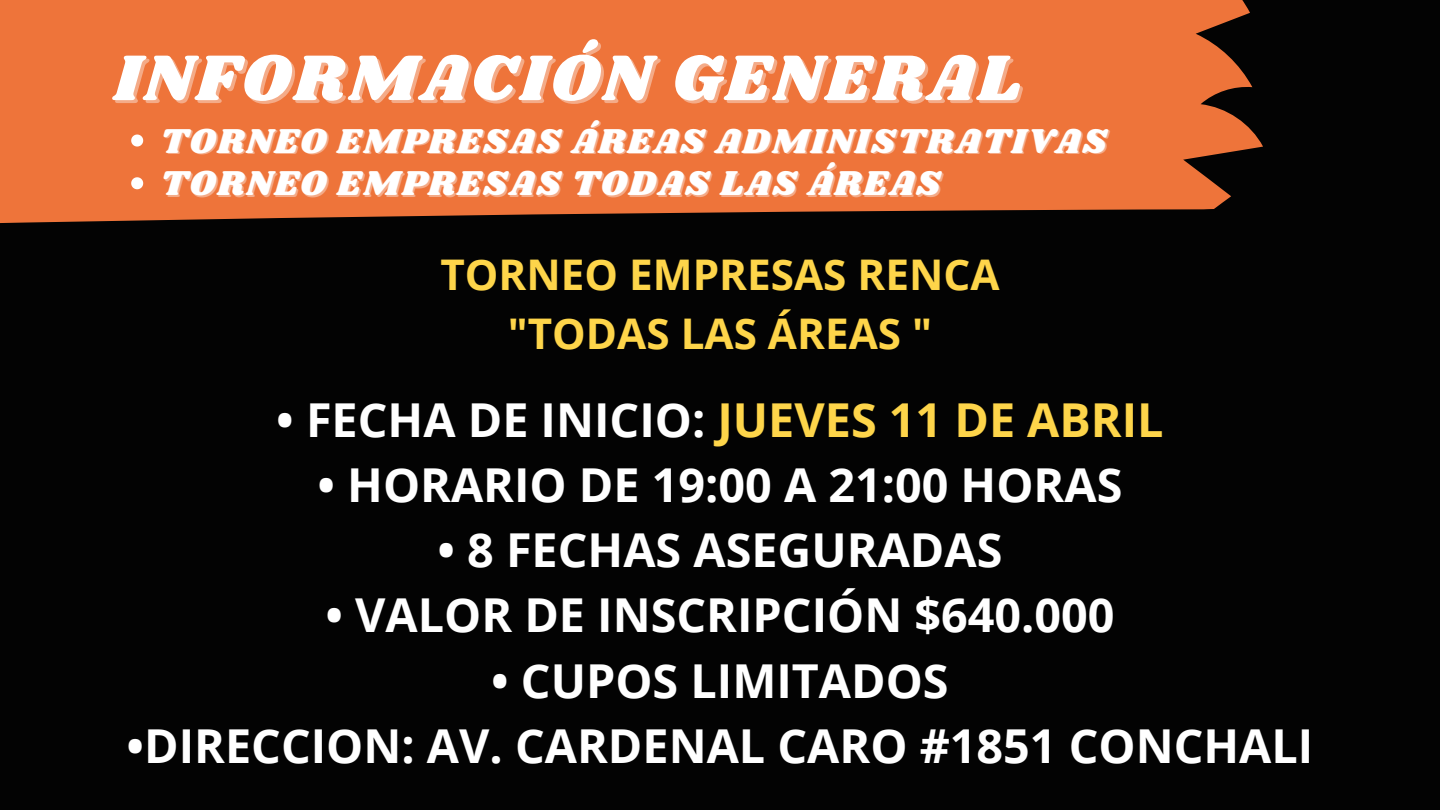
<style>
.page{position:relative;width:1440px;height:810px;background:#030303}
.page>*{position:absolute;margin:0;border:0;box-sizing:border-box;transform-origin:0 0}
.t1{font:66.8px "Shrikhand";letter-spacing:.05em;color:#fff}
.t2{font:700 46.7px "Open Sans";color:#fff}
.t3{font:700 42.3px/58.5px "Open Sans";color:#fed54a;text-align:center}
.t4{font:35.8px "Shrikhand";letter-spacing:.05em;color:#fff}
.s1{color:#fed54a}
</style>
<div class="page">
<svg style="left:0;top:0;width:1263px;height:223px;background:#de6c36"></svg>
<svg style="left:131px;top:135px;width:12px;height:12px"></svg>
<svg style="left:131px;top:177px;width:12px;height:12px"></svg>
<p class="t1" style="left:114px;top:32px;width:909px">INFORMACIÓN GENERAL</p>
<h2 class="t4" style="left:161px;top:116px;width:948px">TORNEO EMPRESAS ÁREAS ADMINISTRATIVAS</h2>
<h2 class="t4" style="left:161px;top:159px;width:782px">TORNEO EMPRESAS TODAS LAS ÁREAS</h2>
<p class="t3" style="left:440px;top:244px;width:561px">TORNEO EMPRESAS RENCA "TODAS LAS ÁREAS "</p>
<p class="t2" style="left:276px;top:387px;width:889px">• FECHA DE INICIO: <span class="s1">JUEVES 11 DE ABRIL</span></p>
<p class="t2" style="left:318px;top:452px;width:806px">• HORARIO DE 19:00 A 21:00 HORAS</p>
<p class="t2" style="left:437px;top:517px;width:566px">• 8 FECHAS ASEGURADAS</p>
<p class="t2" style="left:325px;top:582px;width:791px">• VALOR DE INSCRIPCIÓN $640.000</p>
<p class="t2" style="left:491px;top:648px;width:459px">• CUPOS LIMITADOS</p>
<p class="t2" style="left:127px;top:713px;width:1188px">•DIRECCION: AV. CARDENAL CARO #1851 CONCHALI</p>
</div>
